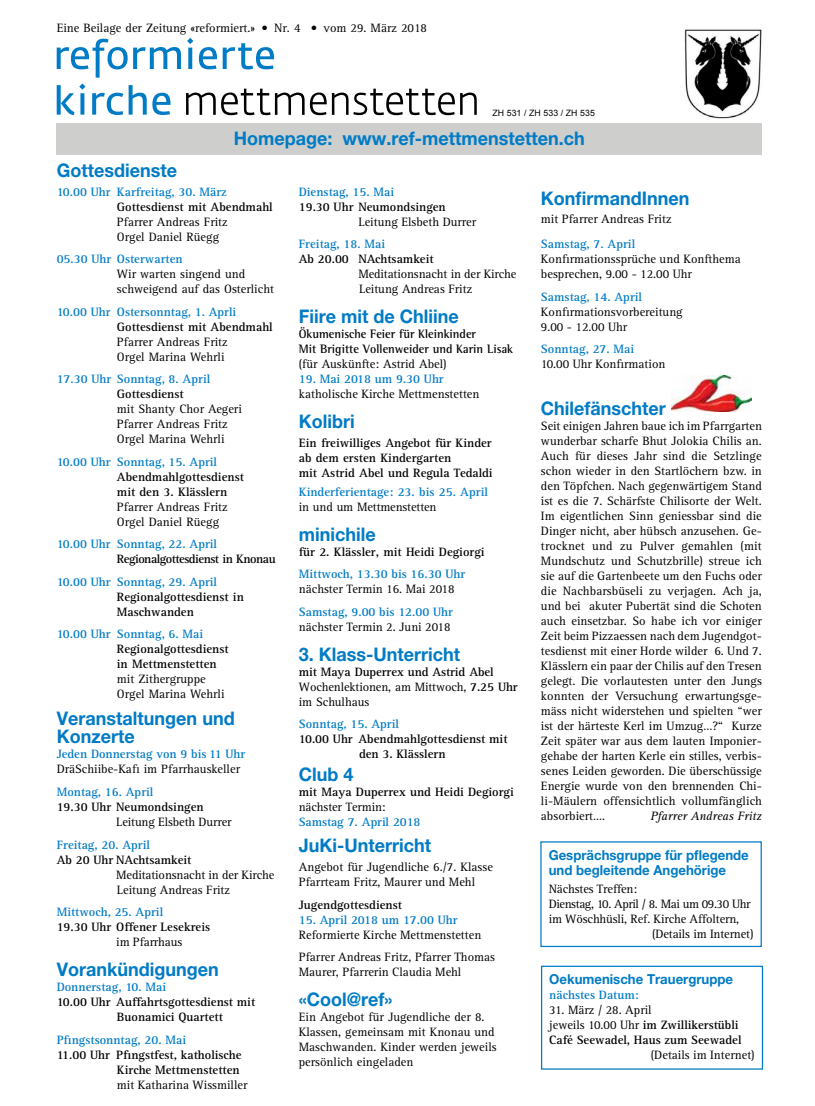
<style>
.page{position:relative;width:815px;height:1106px;background:#fff}
.page>*{position:absolute;margin:0;border:0;box-sizing:border-box;transform-origin:0 0}
.t1{font:700 18.75px/18.8px "Helvetica Neue LT Std";color:#007bc5;scale:.96 1}
.t2{font:700 13.75px/15px "Helvetica Neue LT Std";color:#007bc5;scale:.96 1}
.t3{font:12.5px/15px "Rotis Serif";color:#000}
.t4{font:700 12.5px/15px "Rotis Serif";color:#000}
.t5{font:700 12.5px "Rotis Serif";color:#007bc5}
.t6{font:700 12.5px/15px "Rotis Semi Serif";color:#000;scale:.96 1}
.t7{font:12.5px "Rotis Serif";letter-spacing:-.03em;color:#000}
.t8{font:700 12.5px "Rotis Serif";letter-spacing:-.04em;color:#000}
.t9{font:italic 12.5px "Rotis Serif";color:#000}
.t10{font:8.75px "Arial";color:#000}
.s1{font-weight:700}
.s2{font-weight:400}
</style>
<div class="page">
<div style="left:540px;top:841px;width:222px;height:106px;border:1px solid #007bc5"></div>
<div style="left:57px;top:123px;width:705px;height:32px;background:#cececd"></div>
<svg style="left:57px;top:38px;width:420px;height:77px"></svg>
<img style="left:684px;top:29px;width:78px;height:90px">
<div style="left:541px;top:965px;width:222px;height:104px;border:1px solid #007bc5"></div>
<img style="left:672px;top:376px;width:80px;height:35px">
<p class="t3" style="left:57px;top:21px;width:372px">Eine Beilage der Zeitung «reformiert.» • Nr. 4 • vom 29. März 2018</p>
<p class="t10" style="left:493px;top:108px;width:104px">ZH 531 / ZH 533 / ZH 535</p>
<h1 class="t1" style="left:234px;top:128px;width:367px">Homepage: www.ref-mettmenstetten.ch</h1>
<h1 class="t1" style="left:57px;top:161px;width:127px">Gottesdienste</h1>
<p class="t5" style="left:57px;top:184px;width:172px">10.00 Uhr Karfreitag, 30. März</p>
<p class="t4" style="left:117px;top:199px;width:157px">Gottesdienst mit Abendmahl</p>
<p class="t3" style="left:117px;top:214px;width:112px">Pfarrer Andreas Fritz<br>Orgel Daniel Rüegg</p>
<p class="t5" style="left:57px;top:252px;width:128px">05.30 Uhr Osterwarten</p>
<p class="t3" style="left:117px;top:267px;width:159px">Wir warten singend und schweigend auf das Osterlicht</p>
<p class="t5" style="left:57px;top:304px;width:181px">10.00 Uhr Ostersonntag, 1. Aprli</p>
<p class="t4" style="left:117px;top:319px;width:157px">Gottesdienst mit Abendmahl</p>
<p class="t3" style="left:117px;top:334px;width:112px">Pfarrer Andreas Fritz<br>Orgel Marina Wehrli</p>
<p class="t5" style="left:57px;top:372px;width:155px">17.30 Uhr Sonntag, 8. April</p>
<p class="t4" style="left:117px;top:387px;width:68px">Gottesdienst</p>
<p class="t3" style="left:117px;top:402px;width:126px">mit Shanty Chor Aegeri<br>Pfarrer Andreas Fritz<br>Orgel Marina Wehrli</p>
<p class="t5" style="left:57px;top:454px;width:162px">10.00 Uhr Sonntag, 15. April</p>
<p class="t4" style="left:117px;top:469px;width:129px">Abendmahlgottesdienst mit den 3. Klässlern</p>
<p class="t3" style="left:117px;top:499px;width:112px">Pfarrer Andreas Fritz<br>Orgel Daniel Rüegg</p>
<p class="t5" style="left:57px;top:537px;width:162px">10.00 Uhr Sonntag, 22. April</p>
<p class="t8" style="left:117px;top:552px;width:160px">Regionalgottesdienst in Knonau</p>
<p class="t5" style="left:57px;top:574px;width:162px">10.00 Uhr Sonntag, 29. April</p>
<p class="t4" style="left:117px;top:589px;width:128px">Regionalgottesdienst in<br>Maschwanden</p>
<p class="t5" style="left:57px;top:627px;width:148px">10.00 Uhr Sonntag, 6. Mai</p>
<p class="t4" style="left:117px;top:642px;width:113px">Regionalgottesdienst in Mettmenstetten</p>
<p class="t3" style="left:117px;top:672px;width:109px">mit Zithergruppe<br>Orgel Marina Wehrli</p>
<h1 class="t1" style="left:57px;top:708px;width:187px">Veranstaltungen und<br>Konzerte</h1>
<p class="t5" style="left:57px;top:747px;width:190px">Jeden Donnerstag von 9 bis 11 Uhr</p>
<p class="t3" style="left:57px;top:762px;width:185px">DräSchiibe-Kafi im Pfarrhauskeller</p>
<p class="t5" style="left:57px;top:784px;width:98px">Montag, 16. April</p>
<p class="t4" style="left:57px;top:799px;width:148px">19.30 Uhr Neumondsingen</p>
<p class="t3" style="left:116px;top:814px;width:117px">Leitung Elsbeth Durrer</p>
<p class="t5" style="left:57px;top:837px;width:95px">Freitag, 20. April</p>
<p class="t4" style="left:57px;top:852px;width:136px">Ab 20 Uhr NAchtsamkeit</p>
<p class="t3" style="left:116px;top:867px;width:160px">Meditationsnacht in der Kirche<br>Leitung Andreas Fritz</p>
<p class="t5" style="left:57px;top:904px;width:108px">Mittwoch, 25. April</p>
<p class="t4" style="left:57px;top:919px;width:155px">19.30 Uhr Offener Lesekreis</p>
<p class="t3" style="left:116px;top:934px;width:67px">im Pfarrhaus</p>
<h1 class="t1" style="left:57px;top:959px;width:170px">Vorankündigungen</h1>
<p class="t5" style="left:57px;top:979px;width:111px">Donnerstag, 10. Mai</p>
<p class="t4" style="left:117px;top:994px;width:140px;text-indent:-60px">10.00 Uhr Auffahrtsgottesdienst mit<br>Buonamici Quartett</p>
<p class="t5" style="left:57px;top:1032px;width:131px">Pfingstsonntag, 20. Mai</p>
<p class="t4" style="left:57px;top:1047px;width:187px;text-align:right">11.00 Uhr Pfingstfest, katholische<br>Kirche Mettmenstetten</p>
<p class="t3" style="left:117px;top:1077px;width:132px">mit Katharina Wissmiller</p>
<p class="t5" style="left:299px;top:184px;width:97px">Dienstag, 15. Mai</p>
<p class="t4" style="left:299px;top:199px;width:148px">19.30 Uhr Neumondsingen</p>
<p class="t3" style="left:358px;top:214px;width:119px">Leitung Elsbeth Durrer</p>
<p class="t5" style="left:299px;top:237px;width:88px">Freitag, 18. Mai</p>
<p class="t4" style="left:299px;top:252px;width:136px">Ab 20.00 NAchtsamkeit</p>
<p class="t3" style="left:358px;top:267px;width:160px">Meditationsnacht in der Kirche<br>Leitung Andreas Fritz</p>
<h1 class="t1" style="left:299px;top:307px;width:168px">Fiire mit de Chliine</h1>
<p class="t6" style="left:299px;top:326px;width:225px">Ökumenische Feier für Kleinkinder<br>Mit Brigitte Vollenweider und Karin Lisak</p>
<p class="t3" style="left:299px;top:357px;width:149px">(für Auskünfte: Astrid Abel)</p>
<p class="t5" style="left:299px;top:372px;width:146px">19. Mai 2018 um 9.30 Uhr</p>
<p class="t3" style="left:299px;top:387px;width:182px">katholische Kirche Mettmenstetten</p>
<h1 class="t1" style="left:299px;top:412px;width:60px">Kolibri</h1>
<p class="t4" style="left:299px;top:435px;width:195px">Ein freiwilliges Angebot für Kinder ab dem ersten Kindergarten<br>mit Astrid Abel und Regula Tedaldi</p>
<p class="t5" style="left:299px;top:484px;width:191px">Kinderferientage: 23. bis 25. April</p>
<p class="t3" style="left:299px;top:499px;width:139px">in und um Mettmenstetten</p>
<h1 class="t1" style="left:299px;top:524px;width:82px">minichile</h1>
<p class="t4" style="left:299px;top:544px;width:187px">für 2. Klässler, mit Heidi Degiorgi</p>
<p class="t5" style="left:299px;top:567px;width:168px">Mittwoch, 13.30 bis 16.30 Uhr</p>
<p class="t3" style="left:299px;top:582px;width:157px">nächster Termin 16. Mai 2018</p>
<p class="t5" style="left:299px;top:604px;width:156px">Samstag, 9.00 bis 12.00 Uhr</p>
<p class="t3" style="left:299px;top:619px;width:153px">nächster Termin 2. Juni 2018</p>
<h1 class="t1" style="left:299px;top:644px;width:170px">3. Klass-Unterricht</h1>
<p class="t3" style="left:299px;top:664px;width:220px"><span class="s1">mit Maya Duperrex und Astrid Abel<br></span>Wochenlektionen, am Mittwoch, <span class="s1">7.25 Uhr </span>im Schulhaus</p>
<p class="t5" style="left:299px;top:717px;width:102px">Sonntag, 15. April</p>
<p class="t4" style="left:299px;top:732px;width:210px;text-align:center">10.00 Uhr Abendmahlgottesdienst mit den 3. Klässlern</p>
<h1 class="t1" style="left:299px;top:764px;width:58px">Club 4</h1>
<p class="t4" style="left:299px;top:784px;width:216px">mit Maya Duperrex und Heidi Degiorgi</p>
<p class="t3" style="left:299px;top:799px;width:88px">nächster Termin:</p>
<p class="t5" style="left:299px;top:814px;width:123px">Samstag 7. April 2018</p>
<h1 class="t1" style="left:299px;top:835px;width:139px">JuKi-Unterricht</h1>
<p class="t3" style="left:299px;top:859px;width:196px">Angebot für Jugendliche 6./7. Klasse<br>Pfarrteam Fritz, Maurer und Mehl</p>
<p class="t4" style="left:299px;top:897px;width:105px">Jugendgottesdienst</p>
<p class="t5" style="left:299px;top:912px;width:160px">15. April 2018 um 17.00 Uhr</p>
<p class="t3" style="left:299px;top:923px;width:198px;line-height:22.5px">Reformierte Kirche Mettmenstetten<br>Pfarrer Andreas Fritz, Pfarrer Thomas</p>
<p class="t3" style="left:299px;top:964px;width:164px">Maurer, Pfarrerin Claudia Mehl</p>
<h1 class="t1" style="left:299px;top:989px;width:99px">«Cool@ref»</h1>
<p class="t3" style="left:299px;top:1009px;width:199px">Ein Angebot für Jugendliche der 8.<br>Klassen, gemeinsam mit Knonau und<br>Maschwanden. Kinder werden jeweils persönlich eingeladen</p>
<h1 class="t1" style="left:541px;top:188px;width:156px">KonfirmandInnen</h1>
<p class="t3" style="left:541px;top:212px;width:132px">mit Pfarrer Andreas Fritz</p>
<p class="t5" style="left:541px;top:237px;width:96px">Samstag, 7. April</p>
<p class="t3" style="left:541px;top:252px;width:201px">Konfirmationssprüche und Konfthema besprechen, 9.00 - 12.00 Uhr</p>
<p class="t5" style="left:541px;top:289px;width:103px">Samstag, 14. April</p>
<p class="t3" style="left:541px;top:304px;width:143px">Konfirmationsvorbereitung<br>9.00 - 12.00 Uhr</p>
<p class="t5" style="left:541px;top:342px;width:95px">Sonntag, 27. Mai</p>
<p class="t3" style="left:541px;top:357px;width:126px">10.00 Uhr Konfirmation</p>
<h1 class="t1" style="left:541px;top:398px;width:132px">Chilefänschter</h1>
<p class="t3" style="left:541px;top:418px;width:223px;text-align:justify">Seit einigen Jahren baue ich im Pfarrgarten wunderbar scharfe Bhut Jolokia Chilis an.<br>Auch für dieses Jahr sind die Setzlinge schon wieder in den Startlöchern bzw. in den Töpfchen. Nach gegenwärtigem Stand ist es die 7. Schärfste Chilisorte der Welt.<br>Im eigentlichen Sinn geniessbar sind die Dinger nicht, aber hübsch anzusehen. Ge&shy;trocknet und zu Pulver gemahlen (mit Mundschutz und Schutzbrille) streue ich sie auf die Gartenbeete um den Fuchs oder die Nachbarsbüseli zu verjagen. Ach ja, und bei akuter Pubertät sind die Schoten auch einsetzbar. So habe ich vor einiger Zeit beim Pizzaessen nach dem Jugendgot&shy;tesdienst mit einer Horde wilder 6. Und 7.<br>Klässlern ein paar der Chilis auf den Tresen gelegt. Die vorlautesten unter den Jungs konnten der Versuchung erwartungsge&shy;mäss nicht widerstehen und spielten “wer ist der härteste Kerl im Umzug…?“ Kurze Zeit später war aus dem lauten Imponier&shy;gehabe der harten Kerle ein stilles, verbis&shy;senes Leiden geworden. Die überschüssige Energie wurde von den brennenden Chi&shy;li-Mäulern offensichtlich vollumfänglich absorbiert….</p>
<p class="t9" style="left:650px;top:808px;width:113px">Pfarrer Andreas Fritz</p>
<p class="t2" style="left:549px;top:847px;width:210px">Gesprächsgruppe für pflegende und begleitende Angehörige</p>
<p class="t3" style="left:549px;top:882px;width:90px">Nächstes Treffen:</p>
<p class="t7" style="left:549px;top:897px;width:203px">Dienstag, 10. April / 8. Mai um 09.30 Uhr</p>
<p class="t3" style="left:549px;top:912px;width:192px">im Wöschhüsli, Ref. Kirche Affoltern,</p>
<p class="t3" style="left:652px;top:927px;width:103px">(Details im Internet)</p>
<p class="t2" style="left:549px;top:971px;width:193px">Oekumenische Trauergruppe</p>
<p class="t5" style="left:549px;top:987px;width:91px">nächstes Datum:</p>
<p class="t4" style="left:549px;top:1002px;width:194px"><span class="s2">31. März / 28. April<br>jeweils 10.00 Uhr</span> im Zwillikerstübli<br>Café Seewadel, Haus zum Seewadel</p>
<p class="t3" style="left:651px;top:1047px;width:105px">(Details im Internet)</p>
</div>
